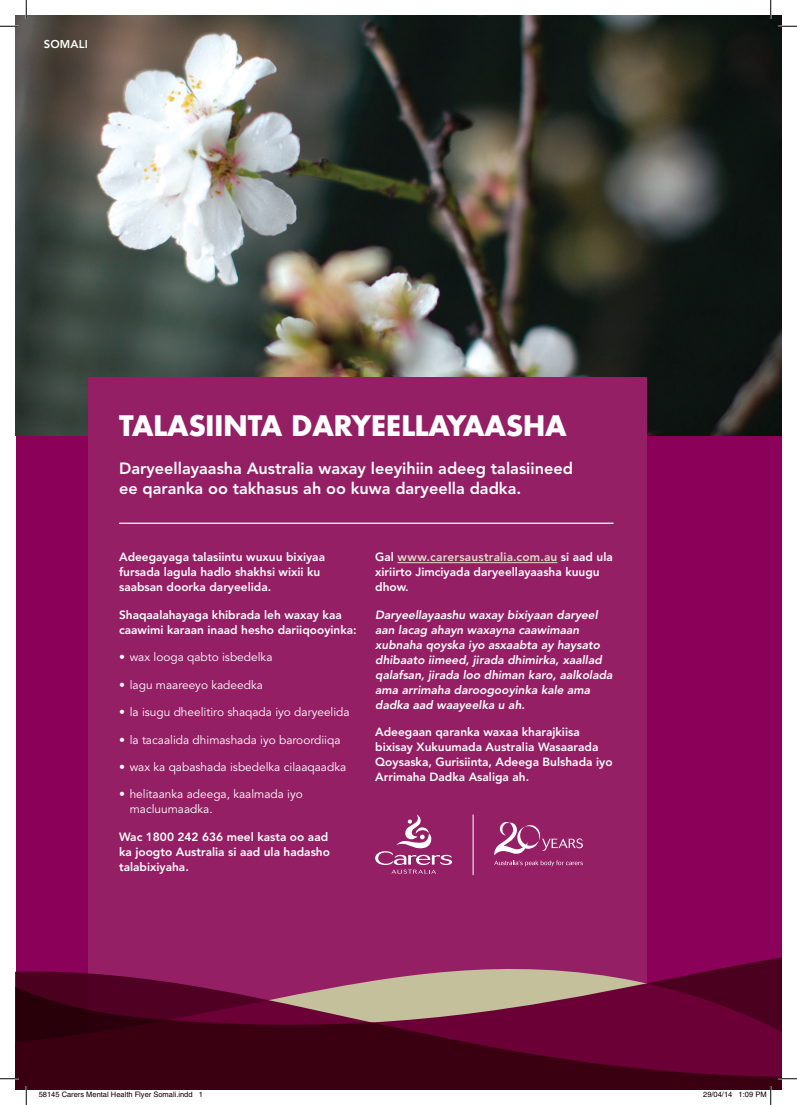
<style>
.page{position:relative;width:797px;height:1105px;background:#fff}
.page>*{position:absolute;margin:0;border:0;box-sizing:border-box;transform-origin:0 0}
.t1{font:700 27.5px "Futura Std";color:#fff}
.t2{font:800 16.25px/20px "Avenir LT Std";color:#fff}
.t3{font:800 11.88px/15px "Avenir LT Std";color:#fff}
.t4{font:italic 800 11.88px/15px "Avenir";color:#fff}
.t5{font:11.88px/15px "Avenir LT Std";color:#fff}
.t6{font:800 11.25px "Avenir LT Std";letter-spacing:.01em;color:#fff}
.t7{font:7.5px "Helvetica";color:#000}
.s1{color:#dedcc8}
</style>
<div class="page">
<div style="left:16px;top:16px;width:765px;height:1073px;background:#8b0159"></div>
<img style="left:16px;top:16px;width:765px;height:420px">
<div style="left:88px;top:377px;width:558px;height:712px;background:#941f65"></div>
<hr style="left:119px;top:523px;width:494px;height:1px;background:#fff">
<hr style="left:397px;top:562px;width:160px;height:1px;background:#dedcc8">
<svg style="left:16px;top:940px;width:765px;height:149px"></svg>
<svg style="left:375px;top:814px;width:77px;height:60px"></svg>
<hr style="left:473px;top:814px;width:1px;height:61px;background:#fff">
<svg style="left:494px;top:822px;width:89px;height:44px"></svg>
<svg style="left:0;top:25px;width:19px;height:2px"></svg>
<svg style="left:778px;top:25px;width:19px;height:2px"></svg>
<svg style="left:0;top:1078px;width:19px;height:1px"></svg>
<svg style="left:778px;top:1078px;width:19px;height:1px"></svg>
<svg style="left:25px;top:0;width:2px;height:19px"></svg>
<svg style="left:25px;top:1086px;width:2px;height:19px"></svg>
<svg style="left:770px;top:0;width:1px;height:19px"></svg>
<svg style="left:739px;top:1086px;width:32px;height:19px"></svg>
<p class="t6" style="left:44px;top:38px;width:45px">SOMALI</p>
<h1 class="t1" style="left:119px;top:407px;width:449px">TALASIINTA DARYEELLAYAASHA</h1>
<h2 class="t2" style="left:119px;top:458px;width:455px">Daryeellayaasha Australia waxay leeyihiin adeeg talasiineed ee qaranka oo takhasus ah oo kuwa daryeella dadka.</h2>
<p class="t3" style="left:119px;top:550px;width:207px">Adeegayaga talasiintu wuxuu bixiyaa fursada lagula hadlo shakhsi wixii ku saabsan doorka daryeelida.</p>
<p class="t3" style="left:119px;top:607px;width:239px">Shaqaalahayaga khibrada leh waxay kaa caawimi karaan inaad hesho dariiqooyinka:</p>
<p class="t5" style="left:119px;top:650px;width:155px">• wax looga qabto isbedelka</p>
<p class="t5" style="left:119px;top:677px;width:145px">• lagu maareeyo kadeedka</p>
<p class="t5" style="left:119px;top:705px;width:232px">• la isugu dheelitiro shaqada iyo daryeelida</p>
<p class="t5" style="left:119px;top:732px;width:223px">• la tacaalida dhimashada iyo baroordiiqa</p>
<p class="t5" style="left:119px;top:760px;width:229px">• wax ka qabashada isbedelka cilaaqaadka</p>
<p class="t5" style="left:130px;top:787px;width:175px;text-indent:-11px">• helitaanka adeega, kaalmada iyo macluumaadka.</p>
<p class="t3" style="left:119px;top:829px;width:212px">Wac 1800 242 636 meel kasta oo aad ka joogto Australia si aad ula hadasho talabixiyaha.</p>
<p class="t3" style="left:375px;top:550px;width:239px">Gal <span class="s1">www.carersaustralia.com.au</span> si aad ula xiriirto Jimciyada daryeellayaasha kuugu dhow.</p>
<p class="t4" style="left:375px;top:607px;width:239px">Daryeellayaashu waxay bixiyaan daryeel aan lacag ahayn waxayna caawimaan xubnaha qoyska iyo asxaabta ay haysato dhibaato iimeed, jirada dhimirka, xaallad qalafsan, jirada loo dhiman karo, aalkolada ama arrimaha daroogooyinka kale ama dadka aad waayeelka u ah.</p>
<p class="t3" style="left:375px;top:725px;width:239px">Adeegaan qaranka waxaa kharajkiisa bixisay Xukuumada Australia Wasaarada Qoysaska, Gurisiinta, Adeega Bulshada iyo Arrimaha Dadka Asaliga ah.</p>
<p class="t7" style="left:39px;top:1090px;width:166px">58145 Carers Mental Health Flyer Somali.indd 1</p>
<p class="t7" style="left:703px;top:1090px;width:65px">29/04/14 1:09 PM</p>
</div>
